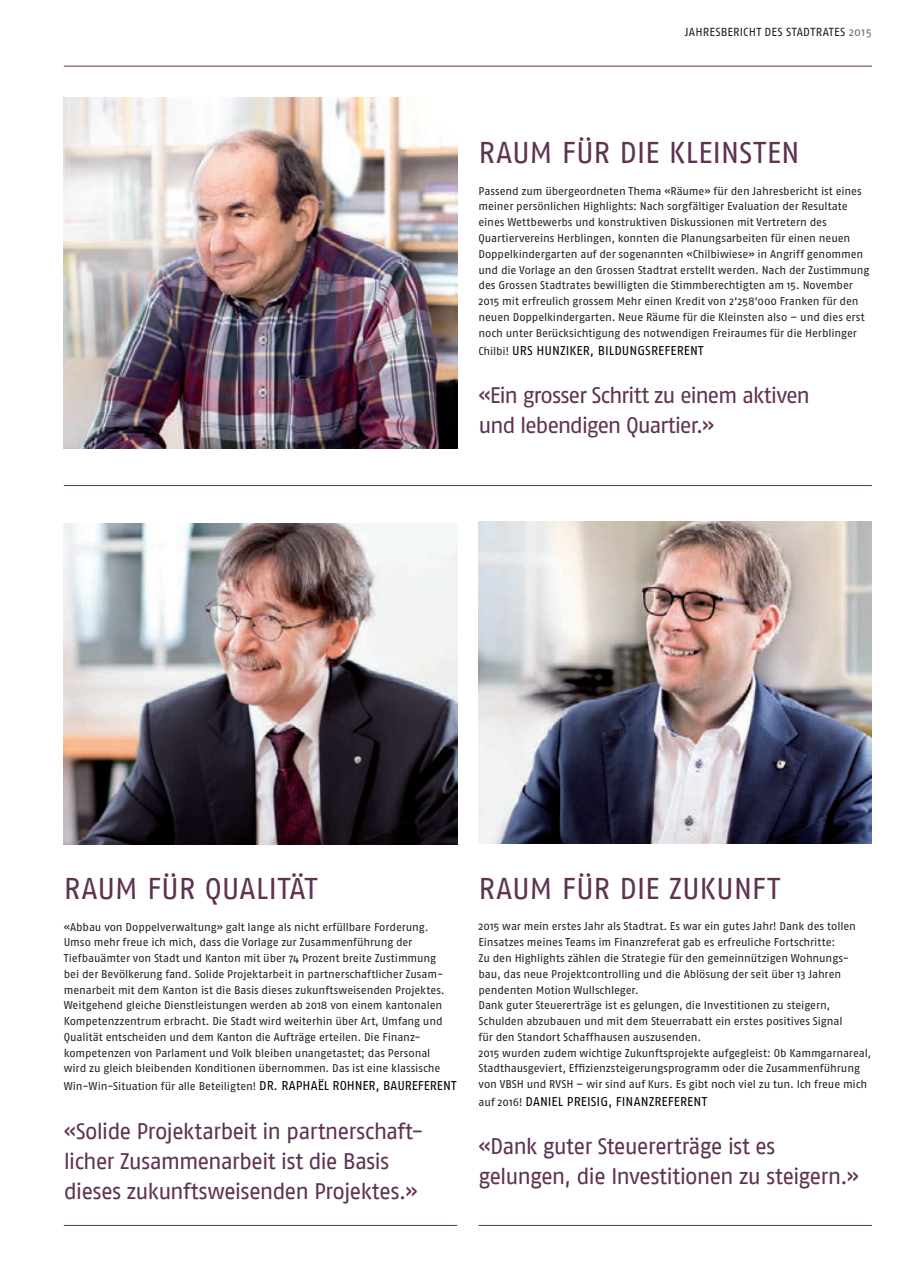
<style>
.page{position:relative;width:906px;height:1285px;background:#fff}
.page>*{position:absolute;margin:0;border:0;box-sizing:border-box;transform-origin:0 0}
._3_1_Lead{font:30px "Fago No";letter-spacing:-.005em;color:#5f3351}
._5_0_Kastentext{font:22.5px/30px "Fago No";letter-spacing:-.045em;color:#5f3351}
._5_0_Kastentext-2{font:22.5px "Fago No";letter-spacing:-.06em;color:#5f3351}
._5_0_Kastentext-3{font:12.75px "Fago No";letter-spacing:.01em;color:#000}
.t1{font:11.7px "Fago No";letter-spacing:.02em;color:#231f20}
._5_0_Kastentext-4{font:11.25px/15.8px "Fago No";letter-spacing:-.01em;color:#231f20}
.s1{color:#6c6d70}
.s2{font-size:11.25px;color:#231f20}
.s3{font-size:12.75px;color:#000}
</style>
<div class="page">
<hr style="left:64px;top:66px;width:808px;height:1px;background:#5f3351">
<hr style="left:64px;top:485px;width:808px;height:1px;background:#5f3351">
<hr style="left:64px;top:1224px;width:393px;height:1px;background:#5f3351">
<hr style="left:478px;top:1224px;width:394px;height:1px;background:#5f3351">
<img style="left:64px;top:98px;width:393px;height:350px">
<img style="left:64px;top:523px;width:393px;height:321px">
<img style="left:478px;top:521px;width:394px;height:322px">
<p class="t1" style="left:685px;top:26px;width:189px">JAHRESBERICHT DES STADTRATES <span class="s1">2015</span></p>
<p class="_3_1_Lead" style="left:478px;top:136px;width:323px">RAUM FÜR DIE KLEINSTEN</p>
<p class="_5_0_Kastentext-4" style="left:478px;top:183px;width:392px">Passend zum übergeordneten Thema «Räume» für den Jahresbericht ist eines meiner persönlichen Highlights: Nach sorgfältiger Evaluation der Resultate eines Wettbewerbs und konstruktiven Diskussionen mit Vertretern des Quartiervereins Herblingen, konnten die Planungsarbeiten für einen neuen Doppelkindergarten auf der sogenannten «Chilbiwiese» in Angriff genommen und die Vorlage an den Grossen Stadtrat erstellt werden. Nach der Zustimmung des Grossen Stadtrates bewilligten die Stimmberechtigten am 15. November 2015 mit erfreulich grossem Mehr einen Kredit von 2‘258‘000 Franken für den neuen Doppelkindergarten. Neue Räume für die Kleinsten also – und dies erst noch unter Berücksichtigung des notwendigen Freiraumes für die Herblinger</p>
<p class="_5_0_Kastentext-3" style="left:478px;top:343px;width:226px"><span class="s2">Chilbi!</span> URS HUNZIKER, BILDUNGSREFERENT</p>
<p class="_5_0_Kastentext-2" style="left:478px;top:382px;width:333px">«Ein grosser Schritt zu einem aktiven</p>
<p class="_5_0_Kastentext-2" style="left:478px;top:412px;width:237px">und lebendigen Quartier.»</p>
<p class="_3_1_Lead" style="left:64px;top:871px;width:255px">RAUM FÜR QUALITÄT</p>
<p class="_5_0_Kastentext-4" style="left:64px;top:918px;width:374px">«Abbau von Doppelverwaltung» galt lange als nicht erfüllbare Forderung.<br>Umso mehr freue ich mich, dass die Vorlage zur Zusammenführung der<br>Tiefbauämter von Stadt und Kanton mit über 74 Prozent breite Zustimmung</p>
<p class="_5_0_Kastentext-4" style="left:64px;top:965px;width:382px">bei der Bevölkerung fand. Solide Projektarbeit in partnerschaftlicher Zusam&shy;menarbeit mit dem Kanton ist die Basis dieses zukunftsweisenden Projektes.<br>Weitgehend gleiche Dienstleistungen werden ab 2018 von einem kantonalen Kompetenzzentrum erbracht. Die Stadt wird weiterhin über Art, Umfang und Qualität entscheiden und dem Kanton die Aufträge erteilen. Die Finanz&shy;kompetenzen von Parlament und Volk bleiben unangetastet; das Personal</p>
<p class="_5_0_Kastentext-4" style="left:64px;top:1059px;width:394px;line-height:18px">wird zu gleich bleibenden Konditionen übernommen. Das ist eine klassische<br>Win-Win-Situation für alle Beteiligten! <span class="s3">DR. RAPHAËL ROHNER, BAUREFERENT</span></p>
<p class="_5_0_Kastentext" style="left:64px;top:1115px;width:361px">«Solide Projektarbeit in partnerschaft&shy;licher Zusammenarbeit ist die Basis dieses zukunftsweisenden Projektes.»</p>
<p class="_3_1_Lead" style="left:478px;top:871px;width:303px">RAUM FÜR DIE ZUKUNFT</p>
<p class="_5_0_Kastentext-4" style="left:478px;top:918px;width:379px">2015 war mein erstes Jahr als Stadtrat. Es war ein gutes Jahr! Dank des tollen<br>Einsatzes meines Teams im Finanzreferat gab es erfreuliche Fortschritte:</p>
<p class="_5_0_Kastentext-4" style="left:478px;top:949px;width:372px">Zu den Highlights zählen die Strategie für den gemeinnützigen Wohnungs&shy;bau, das neue Projektcontrolling und die Ablösung der seit über 13 Jahren pendenten Motion Wullschleger.</p>
<p class="_5_0_Kastentext-4" style="left:478px;top:997px;width:365px">Dank guter Steuererträge ist es gelungen, die Investitionen zu steigern,<br>Schulden abzubauen und mit dem Steuerrabatt ein erstes positives Signal</p>
<p class="_5_0_Kastentext-4" style="left:478px;top:1028px;width:224px">für den Standort Schaffhausen auszusenden.</p>
<p class="_5_0_Kastentext-4" style="left:478px;top:1044px;width:394px">2015 wurden zudem wichtige Zukunftsprojekte aufgegleist: Ob Kammgarnareal,<br>Stadthausgeviert, Effizienzsteigerungsprogramm oder die Zusammenführung von VBSH und RVSH – wir sind auf Kurs. Es gibt noch viel zu tun. Ich freue mich</p>
<p class="_5_0_Kastentext-3" style="left:478px;top:1094px;width:230px"><span class="s2">auf 2016!</span> DANIEL PREISIG, FINANZREFERENT</p>
<p class="_5_0_Kastentext" style="left:478px;top:1130px;width:299px">«Dank guter Steuererträge ist es</p>
<p class="_5_0_Kastentext" style="left:478px;top:1160px;width:382px">gelungen, die Investitionen zu steigern.»</p>
</div>
